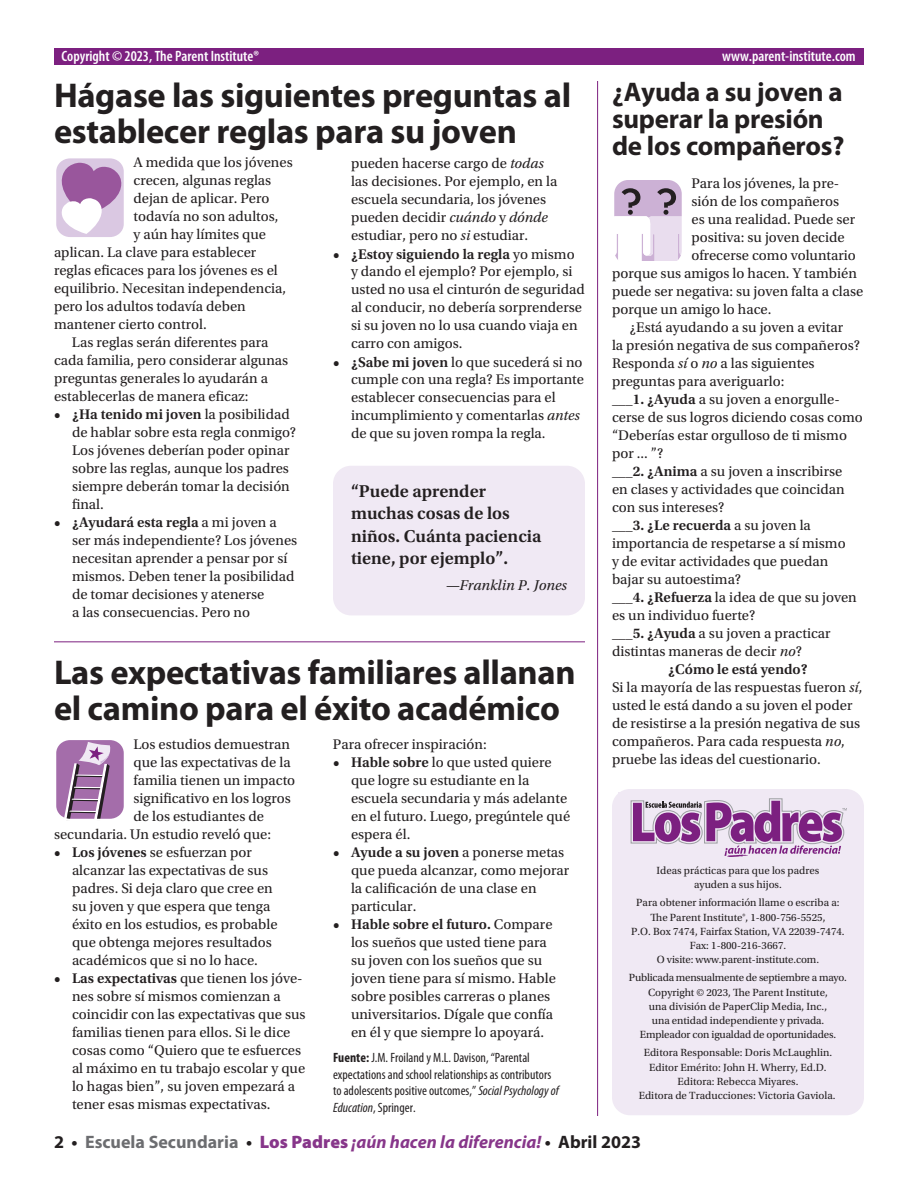
<style>
.page{position:relative;width:918px;height:1188px;background:#fff}
.page>*{position:absolute;margin:0;border:0;box-sizing:border-box;transform-origin:0 0}
.t1{font:700 34.5px/36px "Myriad Pro";letter-spacing:-.01em;color:#231f20}
.t2{font:700 27px/27px "Myriad Pro";letter-spacing:-.01em;color:#231f20}
.t3{font:600 18px/22.5px "Utopia Std";color:#231f20}
.t4{font:italic 700 18px "Myriad Pro";color:#87368a}
.t5{font:600 condensed 15px "Myriad Pro";color:#fff}
.t6{font:italic 15px "Utopia Std";color:#231f20}
.t7{font:14.7px/18px "Utopia Std";color:#231f20}
.t8{font:600 14.7px "Utopia Std";color:#231f20}
.t9{font:condensed 13.5px/16.5px "Myriad Pro";color:#231f20}
.t10{font:10.95px/14.1px "Utopia Std";color:#231f20;text-align:center}
.s1{font-weight:600}
.s2{font-style:italic}
.s3{font-weight:700}
.s4{font-weight:400}
.s5{font-style:normal;color:#231f20}
.s6{font-style:normal;color:#6c6d70}
.s7{font-weight:900;font-style:normal}
</style>
<div class="page">
<div style="left:54px;top:49px;width:810px;height:16px;background:#7c2080"></div>
<div style="left:612px;top:789px;width:252px;height:326px;background:#f0e9f4;border-radius:18px"></div>
<svg style="left:631px;top:799px;width:216px;height:58px"></svg>
<svg style="left:56px;top:158px;width:68px;height:79px"></svg>
<svg style="left:56px;top:740px;width:68px;height:81px;background:#aa81ae"></svg>
<svg style="left:614px;top:180px;width:68px;height:81px"></svg>
<div style="left:333px;top:466px;width:252px;height:149px;background:#f0e9f4;border-radius:18px"></div>
<hr style="left:54px;top:641px;width:531px;height:1px;background:#7c2080">
<hr style="left:597px;top:81px;width:1px;height:1035px;background:#7c2080">
<p class="t5" style="left:62px;top:46px;width:199px">Copyright © 2023, The Parent Institute®</p>
<p class="t5" style="left:722px;top:46px;width:135px">www.parent-institute.com</p>
<h1 class="t1" style="left:54px;top:76px;width:519px">Hágase las siguientes preguntas al establecer reglas para su joven</h1>
<p class="t7" style="left:134px;top:154px;width:161px">A medida que los jóvenes</p>
<p class="t7" style="left:134px;top:171px;width:139px">crecen, algunas reglas</p>
<p class="t7" style="left:134px;top:189px;width:138px">dejan de aplicar. Pero</p>
<p class="t7" style="left:134px;top:207px;width:147px">todavía no son adultos,</p>
<p class="t7" style="left:134px;top:225px;width:134px">y aún hay límites que</p>
<p class="t7" style="left:54px;top:243px;width:204px">aplican. La clave para establecer</p>
<p class="t7" style="left:54px;top:261px;width:225px">reglas eficaces para los jóvenes es el</p>
<p class="t7" style="left:54px;top:279px;width:234px">equilibrio. Necesitan independencia,</p>
<p class="t7" style="left:54px;top:297px;width:193px">pero los adultos todavía deben</p>
<p class="t7" style="left:54px;top:315px;width:154px">mantener cierto control.</p>
<p class="t7" style="left:72px;top:334px;width:198px">Las reglas serán diferentes para</p>
<p class="t7" style="left:54px;top:351px;width:236px">cada familia, pero considerar algunas</p>
<p class="t7" style="left:54px;top:369px;width:216px">preguntas generales lo ayudarán a</p>
<p class="t7" style="left:54px;top:387px;width:196px">establecerlas de manera eficaz:</p>
<p class="t7" style="left:72px;top:406px;width:226px;text-indent:-18px"><span class="s1">• ¿Ha tenido mi joven</span> la posibilidad de hablar sobre esta regla conmigo?<br>Los jóvenes deberían poder opinar sobre las reglas, aunque los padres siempre deberán tomar la decisión final.</p>
<p class="t7" style="left:72px;top:514px;width:227px;text-indent:-18px"><span class="s1">• ¿Ayudará esta regla</span> a mi joven a ser más independiente? Los jóvenes necesitan aprender a pensar por sí mismos. Deben tener la posibilidad de tomar decisiones y atenerse<br>a las consecuencias. Pero no</p>
<p class="t7" style="left:351px;top:155px;width:208px">pueden hacerse cargo de <span class="s2">todas </span>las decisiones. Por ejemplo, en la escuela secundaria, los jóvenes pueden decidir <span class="s2">cuándo</span> y <span class="s2">dónde </span>estudiar, pero no <span class="s2">si</span> estudiar.</p>
<p class="t7" style="left:351px;top:245px;width:235px;text-indent:-18px"><span class="s1">• ¿Estoy siguiendo la regla</span> yo mismo y dando el ejemplo? Por ejemplo, si usted no usa el cinturón de seguridad al conducir, no debería sorprenderse si su joven no lo usa cuando viaja en carro con amigos.</p>
<p class="t7" style="left:351px;top:353px;width:235px;text-indent:-18px"><span class="s1">• ¿Sabe mi joven</span> lo que sucederá si no cumple con una regla? Es importante establecer consecuencias para el incumplimiento y comentarlas <span class="s2">antes </span>de que su joven rompa la regla.</p>
<p class="t3" style="left:351px;top:480px;width:192px">“Puede aprender muchas cosas de los niños. Cuánta paciencia tiene, por ejemplo”.</p>
<p class="t6" style="left:445px;top:577px;width:123px">—Franklin P. Jones</p>
<h1 class="t1" style="left:54px;top:654px;width:523px">Las expectativas familiares allanan el camino para el éxito académico</h1>
<p class="t7" style="left:133px;top:735px;width:158px">Los estudios demuestran</p>
<p class="t7" style="left:133px;top:753px;width:159px">que las expectativas de la</p>
<p class="t7" style="left:133px;top:771px;width:163px">familia tienen un impacto</p>
<p class="t7" style="left:133px;top:789px;width:159px">significativo en los logros</p>
<p class="t7" style="left:133px;top:807px;width:132px">de los estudiantes de</p>
<p class="t7" style="left:54px;top:825px;width:219px">secundaria. Un estudio reveló que:</p>
<p class="t7" style="left:72px;top:843px;width:207px;text-indent:-18px"><span class="s1">• Los jóvenes</span> se esfuerzan por alcanzar las expectativas de sus padres. Si deja claro que cree en su joven y que espera que tenga éxito en los estudios, es probable que obtenga mejores resultados académicos que si no lo hace.</p>
<p class="t7" style="left:72px;top:969px;width:235px;text-indent:-18px"><span class="s1">• Las expectativas</span> que tienen los jóve&shy;nes sobre sí mismos comienzan a coincidir con las expectativas que sus familias tienen para ellos. Si le dice cosas como “Quiero que te esfuerces al máximo en tu trabajo escolar y que lo hagas bien”, su joven empezará a tener esas mismas expectativas.</p>
<p class="t7" style="left:333px;top:735px;width:155px">Para ofrecer inspiración:</p>
<p class="t7" style="left:351px;top:753px;width:221px;text-indent:-18px"><span class="s1">• Hable sobre</span> lo que usted quiere que logre su estudiante en la escuela secundaria y más adelante en el futuro. Luego, pregúntele qué espera él.</p>
<p class="t7" style="left:351px;top:843px;width:220px;text-indent:-18px"><span class="s1">• Ayude a su joven</span> a ponerse metas que pueda alcanzar, como mejorar la calificación de una clase en particular.</p>
<p class="t7" style="left:351px;top:915px;width:207px;text-indent:-18px"><span class="s1">• Hable sobre el futuro.</span> Compare los sueños que usted tiene para su joven con los sueños que su joven tiene para sí mismo. Hable sobre posibles carreras o planes universitarios. Dígale que confía en él y que siempre lo apoyará.</p>
<p class="t9" style="left:333px;top:1049px;width:227px"><span class="s3">Fuente:</span> J.M. Froiland y M.L. Davison, “Parental expectations and school relationships as contributors to adolescents positive outcomes,” <span class="s2">Social Psychology of Education</span>, Springer.</p>
<h2 class="t2" style="left:612px;top:78px;width:234px">¿Ayuda a su joven a superar la presión de los compañeros?</h2>
<p class="t7" style="left:692px;top:175px;width:149px">Para los jóvenes, la pre-</p>
<p class="t7" style="left:692px;top:193px;width:149px">sión de los compañeros</p>
<p class="t7" style="left:692px;top:211px;width:165px">es una realidad. Puede ser</p>
<p class="t7" style="left:692px;top:229px;width:155px">positiva: su joven decide</p>
<p class="t7" style="left:692px;top:247px;width:166px">ofrecerse como voluntario</p>
<p class="t7" style="left:612px;top:265px;width:246px">porque sus amigos lo hacen. Y también</p>
<p class="t7" style="left:612px;top:283px;width:253px">puede ser negativa: su joven falta a clase</p>
<p class="t7" style="left:612px;top:301px;width:161px">porque un amigo lo hace.</p>
<p class="t7" style="left:630px;top:319px;width:215px">¿Está ayudando a su joven a evitar</p>
<p class="t7" style="left:612px;top:337px;width:249px">la presión negativa de sus compañeros?</p>
<p class="t7" style="left:612px;top:355px;width:204px">Responda <span class="s2">sí</span> o <span class="s2">no</span> a las siguientes</p>
<p class="t7" style="left:612px;top:373px;width:174px">preguntas para averiguarlo:</p>
<p class="t7" style="left:612px;top:391px;width:229px"><span class="s1">___1. ¿Ayuda</span> a su joven a enorgulle-</p>
<p class="t7" style="left:612px;top:409px;width:252px">cerse de sus logros diciendo cosas como</p>
<p class="t7" style="left:612px;top:427px;width:236px">“Deberías estar orgulloso de ti mismo</p>
<p class="t7" style="left:612px;top:445px;width:53px">por ... ”?</p>
<p class="t7" style="left:612px;top:463px;width:232px"><span class="s1">___2. ¿Anima</span> a su joven a inscribirse</p>
<p class="t7" style="left:612px;top:481px;width:234px">en clases y actividades que coincidan</p>
<p class="t7" style="left:612px;top:499px;width:114px">con sus intereses?</p>
<p class="t8" style="left:612px;top:517px;width:200px">___3. ¿Le recuerda <span class="s4">a su joven la</span></p>
<p class="t7" style="left:612px;top:535px;width:235px">importancia de respetarse a sí mismo</p>
<p class="t7" style="left:612px;top:553px;width:218px">y de evitar actividades que puedan</p>
<p class="t7" style="left:612px;top:571px;width:131px">bajar su autoestima?</p>
<p class="t7" style="left:612px;top:589px;width:246px"><span class="s1">___4. ¿Refuerza</span> la idea de que su joven</p>
<p class="t7" style="left:612px;top:607px;width:145px">es un individuo fuerte?</p>
<p class="t7" style="left:612px;top:625px;width:220px"><span class="s1">___5. ¿Ayuda</span> a su joven a practicar</p>
<p class="t7" style="left:612px;top:643px;width:191px">distintas maneras de decir <span class="s2">no</span>?</p>
<p class="t8" style="left:668px;top:661px;width:141px">¿Cómo le está yendo?</p>
<p class="t7" style="left:612px;top:679px;width:252px">Si la mayoría de las respuestas fueron <span class="s2">sí</span>,</p>
<p class="t7" style="left:612px;top:697px;width:242px">usted le está dando a su joven el poder</p>
<p class="t7" style="left:612px;top:715px;width:250px">de resistirse a la presión negativa de sus</p>
<p class="t7" style="left:612px;top:733px;width:234px">compañeros. Para cada respuesta <span class="s2">no</span>,</p>
<p class="t7" style="left:612px;top:751px;width:210px">pruebe las ideas del cuestionario.</p>
<p class="t10" style="left:657px;top:863px;width:164px">Ideas prácticas para que los padres ayuden a sus hijos.</p>
<p class="t10" style="left:631px;top:896px;width:215px">Para obtener información llame o escriba a:<br>The Parent Institute®, 1-800-756-5525,<br>P.O. Box 7474, Fairfax Station, VA 22039-7474.<br>Fax: 1-800-216-3667.<br>O visite: www.parent-institute.com.</p>
<p class="t10" style="left:629px;top:971px;width:220px">Publicada mensualmente de septiembre a mayo.<br>Copyright © 2023, The Parent Institute,<br>una división de PaperClip Media, Inc.,<br>una entidad independiente y privada.<br>Empleador con igualdad de oportunidades.</p>
<p class="t10" style="left:639px;top:1046px;width:198px">Editora Responsable: Doris McLaughlin.<br>Editor Emérito: John H. Wherry, Ed.D.<br>Editora: Rebecca Miyares.<br>Editora de Traducciones: Victoria Gaviola.</p>
<p class="t4" style="left:54px;top:1130px;width:589px"><span class="s5">2 •</span> <span class="s6">Escuela Secundaria</span> <span class="s5">•</span> <span class="s7">Los Padres</span> ¡aún hacen la diferencia! <span class="s5">• Abril 2023</span></p>
</div>
